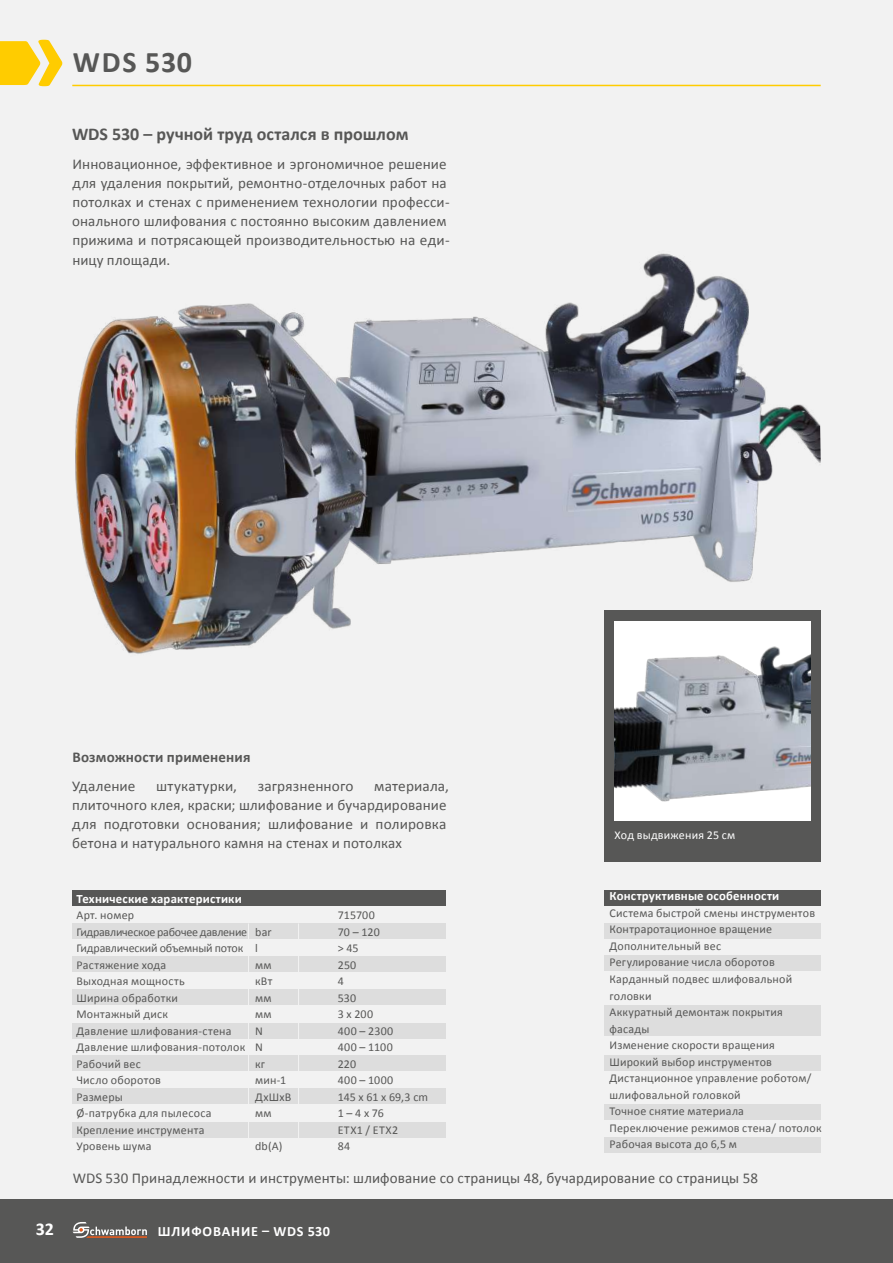
<style>
.page{position:relative;width:893px;height:1263px;background:#fff}
.page>*{position:absolute;margin:0;border:0;box-sizing:border-box;transform-origin:0 0}
.t1{font:700 30px "Calibri";letter-spacing:.04em;color:#575756}
.t2{font:700 18px "Calibri";color:#575756}
.t3{font:700 18px "Calibri";color:#fff}
.t4{font:15px/19.2px "Calibri";letter-spacing:.01em;color:#575756}
.t5{font:700 15px "Calibri";letter-spacing:.01em;color:#575756}
.t6{font:700 14.25px "Calibri";letter-spacing:.06em;color:#fff}
.t7{font:700 12.75px "Calibri";letter-spacing:.015em;color:#fff}
.t8{font:12px/16.5px "Calibri";letter-spacing:.015em;color:#575756}
.t9{font:12px "Calibri";letter-spacing:-.025em;color:#575756}
.t10{font:12px "Calibri";letter-spacing:-.015em;color:#575756}
.t11{font:12px "Calibri";letter-spacing:.015em;color:#fff}
.t12{font:12px "Calibri";letter-spacing:.035em;color:#575756}
</style>
<div class="page">
<div style="left:0;top:0;width:893px;height:1199px;background:#f2f2f2"></div>
<div style="left:0;top:1199px;width:893px;height:64px;background:#575756"></div>
<svg style="left:73px;top:1222px;width:74px;height:16px"></svg>
<div style="left:604px;top:610px;width:217px;height:252px;background:#575756"></div>
<div style="left:604px;top:890px;width:217px;height:16px;background:#575756"></div>
<div style="left:604px;top:923px;width:217px;height:16px;background:#ddd"></div>
<div style="left:604px;top:955px;width:217px;height:16px;background:#ddd"></div>
<div style="left:605px;top:1006px;width:216px;height:30px;background:#ddd"></div>
<div style="left:605px;top:1054px;width:216px;height:16px;background:#ddd"></div>
<div style="left:604px;top:1104px;width:217px;height:16px;background:#ddd"></div>
<div style="left:605px;top:1137px;width:216px;height:16px;background:#ddd"></div>
<div style="left:72px;top:890px;width:374px;height:16px;background:#575756"></div>
<div style="left:72px;top:923px;width:374px;height:16px;background:#ddd"></div>
<div style="left:72px;top:956px;width:374px;height:16px;background:#ddd"></div>
<div style="left:72px;top:989px;width:374px;height:16px;background:#ddd"></div>
<div style="left:72px;top:1023px;width:374px;height:16px;background:#ddd"></div>
<div style="left:72px;top:1055px;width:374px;height:16px;background:#ddd"></div>
<div style="left:72px;top:1088px;width:374px;height:16px;background:#ddd"></div>
<div style="left:72px;top:1122px;width:374px;height:16px;background:#ddd"></div>
<hr style="left:298px;top:923px;width:1px;height:231px;background:#f2f2f2">
<hr style="left:248px;top:923px;width:1px;height:235px;background:#f2f2f2">
<img style="left:75px;top:253px;width:746px;height:415px">
<img style="left:615px;top:622px;width:196px;height:199px">
<svg style="left:0;top:40px;width:62px;height:46px"></svg>
<hr style="left:72px;top:85px;width:749px;height:1px;background:#fc0">
<h1 class="t1" style="left:73px;top:43px;width:121px">WDS 530</h1>
<h2 class="t2" style="left:72px;top:123px;width:338px">WDS 530 – ручной труд остался в прошлом</h2>
<p class="t4" style="left:72px;top:154px;width:379px">Инновационное, эффективное и эргономичное решение для удаления покрытий, ремонтно-отделочных работ на потолках и стенах с применением технологии професси&shy;онального шлифования с постоянно высоким давлением прижима и потрясающей производительностью на еди&shy;ницу площади.</p>
<h2 class="t3" style="left:36px;top:1217px;width:20px">32</h2>
<p class="t5" style="left:73px;top:747px;width:179px">Возможности применения</p>
<p class="t4" style="left:72px;top:776px;width:65px">Удаление</p>
<p class="t4" style="left:156px;top:776px;width:82px">штукатурки,</p>
<p class="t4" style="left:258px;top:776px;width:97px">загрязненного</p>
<p class="t4" style="left:72px;top:776px;width:378px;text-indent:302px">материала, плиточного клея, краски; шлифование и бучардирование для подготовки основания; шлифование и полировка бетона и натурального камня на стенах и потолках</p>
<p class="t7" style="left:77px;top:890px;width:167px">Технические характеристики</p>
<p class="t8" style="left:77px;top:907px;width:59px">Арт. номер</p>
<p class="t8" style="left:338px;top:907px;width:39px">715700</p>
<p class="t9" style="left:77px;top:924px;width:197px">Гидравлическое рабочее давление bar</p>
<p class="t8" style="left:338px;top:923px;width:44px">70 – 120</p>
<p class="t10" style="left:77px;top:941px;width:183px">Гидравлический объемный поток l</p>
<p class="t8" style="left:338px;top:940px;width:22px">&gt; 45</p>
<p class="t8" style="left:77px;top:956px;width:91px">Растяжение хода</p>
<p class="t8" style="left:255px;top:956px;width:18px">мм</p>
<p class="t8" style="left:338px;top:956px;width:20px">250</p>
<p class="t8" style="left:77px;top:973px;width:110px">Выходная мощность</p>
<p class="t8" style="left:255px;top:973px;width:19px">кВт</p>
<p class="t8" style="left:338px;top:973px;width:8px">4</p>
<p class="t8" style="left:77px;top:989px;width:103px">Ширина обработки</p>
<p class="t8" style="left:255px;top:989px;width:18px">мм</p>
<p class="t8" style="left:338px;top:989px;width:20px">530</p>
<p class="t8" style="left:76px;top:1006px;width:93px">Монтажный диск</p>
<p class="t8" style="left:255px;top:1006px;width:18px">мм</p>
<p class="t8" style="left:338px;top:1006px;width:37px">3 x 200</p>
<p class="t8" style="left:76px;top:1022px;width:157px">Давление шлифования-стена</p>
<p class="t8" style="left:255px;top:1022px;width:9px">N</p>
<p class="t8" style="left:338px;top:1022px;width:57px">400 – 2300</p>
<p class="t8" style="left:76px;top:1039px;width:188px">Давление шлифования-потолок N</p>
<p class="t8" style="left:338px;top:1039px;width:57px">400 – 1100</p>
<p class="t8" style="left:76px;top:1055px;width:66px">Рабочий вес</p>
<p class="t8" style="left:255px;top:1055px;width:11px">кг</p>
<p class="t8" style="left:338px;top:1055px;width:20px">220</p>
<p class="t8" style="left:76px;top:1072px;width:86px">Число оборотов</p>
<p class="t8" style="left:255px;top:1072px;width:32px">мин-1</p>
<p class="t8" style="left:338px;top:1072px;width:57px">400 – 1000</p>
<p class="t8" style="left:76px;top:1088px;width:48px">Размеры</p>
<p class="t8" style="left:255px;top:1088px;width:38px">ДхШхВ</p>
<p class="t8" style="left:338px;top:1088px;width:92px">145 x 61 x 69,3 cm</p>
<p class="t8" style="left:76px;top:1105px;width:137px">Ø-патрубка для пылесоса</p>
<p class="t8" style="left:255px;top:1105px;width:18px">мм</p>
<p class="t8" style="left:338px;top:1105px;width:48px">1 – 4 x 76</p>
<p class="t8" style="left:76px;top:1121px;width:129px">Крепление инструмента</p>
<p class="t12" style="left:338px;top:1122px;width:62px">ETX1 / ETX2</p>
<p class="t8" style="left:76px;top:1138px;width:77px">Уровень шума</p>
<p class="t8" style="left:255px;top:1138px;width:29px">db(A)</p>
<p class="t8" style="left:338px;top:1138px;width:14px">84</p>
<p class="t11" style="left:615px;top:828px;width:122px">Ход выдвижения 25 см</p>
<p class="t7" style="left:609px;top:888px;width:171px">Конструктивные особенности</p>
<p class="t8" style="left:609px;top:905px;width:214px">Система быстрой смены инструментов<br>Контраротационное вращение<br>Дополнительный вес<br>Регулирование числа оборотов<br>Карданный подвес шлифовальной головки<br>Аккуратный демонтаж покрытия фасады<br>Изменение скорости вращения<br>Широкий выбор инструментов<br>Дистанционное управление роботом/ шлифовальной головкой<br>Точное снятие материала<br>Переключение режимов стена/ потолок<br>Рабочая высота до 6,5 м</p>
<p class="t4" style="left:73px;top:1168px;width:687px">WDS 530 Принадлежности и инструменты: шлифование со страницы 48, бучардирование со страницы 58</p>
<p class="t6" style="left:158px;top:1222px;width:174px">ШЛИФОВАНИЕ – WDS 530</p>
</div>
